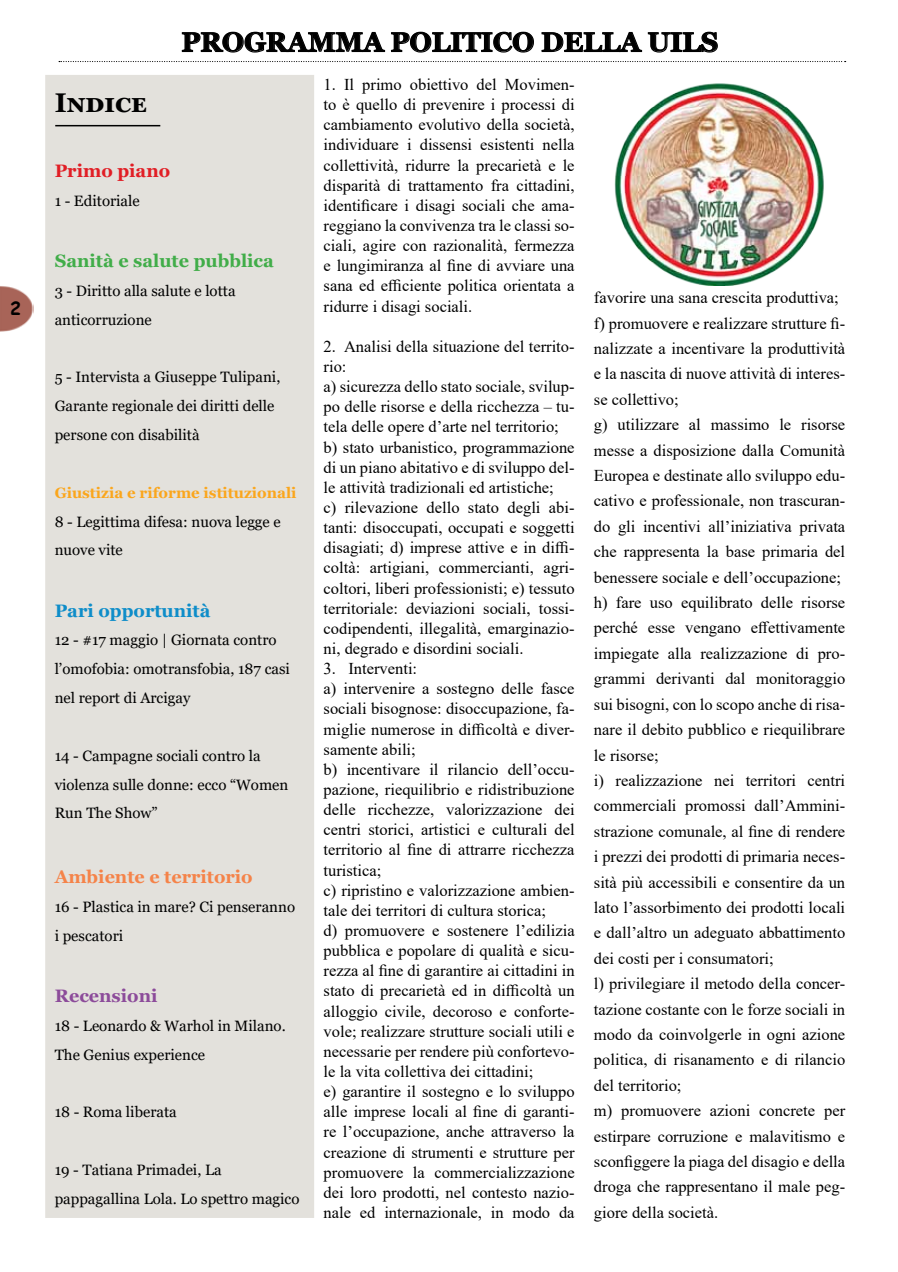
<style>
.page{position:relative;width:898px;height:1272px;background:#fff}
.page>*{position:absolute;margin:0;border:0;box-sizing:border-box;transform-origin:0 0}
.t1{font:700 27px "Georgia";color:#000}
.t2{font:700 18px "Georgia";color:#41ad49}
.t3{font:700 18px "Georgia";color:#f58349}
.t4{font:700 18px "Georgia";color:#0e8dc9}
.t5{font:700 18px "Georgia";color:#e11e25}
.t6{font:700 18px "Georgia";color:#8c4b9a}
.t7{font:700 18px "Comic Sans MS";color:#000}
.t8{font:16.5px/20.1px "Times New Roman";color:#000}
.t9{font:15px/28.8px "Georgia";color:#000}
.t10{font:700 15px "Georgia";color:#fba61c}
</style>
<div class="page">
<svg style="left:59px;top:61px;width:786px;height:1px"></svg>
<div style="left:45px;top:75px;width:269px;height:1142px;background:#e3e1dc"></div>
<img style="left:0;top:286px;width:34px;height:46px">
<hr style="left:55px;top:125px;width:105px;height:1px;background:#000">
<svg style="left:181px;top:31px;width:353px;height:22px"></svg>
<svg style="left:541px;top:31px;width:177px;height:22px"></svg>
<img style="left:614px;top:83px;width:210px;height:203px">
<p class="t7" style="left:10px;top:295px;width:12px">2</p>
<h1 class="t1" style="left:181px;top:25px;width:538px">PROGRAMMA POLITICO DELLA UILS</h1>
<p class="t8" style="left:323px;top:74px;width:252px;text-align:justify">1. Il primo obiettivo del Movimen&shy;to è quello di prevenire i processi di cambiamento evolutivo della società, individuare i dissensi esistenti nella collettività, ridurre la precarietà e le disparità di trattamento fra cittadini, identificare i disagi sociali che ama&shy;reggiano la convivenza tra le classi so&shy;ciali, agire con razionalità, fermezza e lungimiranza al fine di avviare una sana ed efficiente politica orientata a ridurre i disagi sociali.</p>
<p class="t8" style="left:323px;top:336px;width:252px">2. Analisi della situazione del territo&shy;rio:<br>a) sicurezza dello stato sociale, svilup&shy;po delle risorse e della ricchezza – tu&shy;tela delle opere d’arte nel territorio; b) stato urbanistico, programmazione di un piano abitativo e di sviluppo del&shy;le attività tradizionali ed artistiche;<br>c) rilevazione dello stato degli abi&shy;tanti: disoccupati, occupati e soggetti disagiati; d) imprese attive e in diffi&shy;coltà: artigiani, commercianti, agri&shy;coltori, liberi professionisti; e) tessuto territoriale: deviazioni sociali, tossi&shy;codipendenti, illegalità, emarginazio&shy;ni, degrado e disordini sociali.</p>
<p class="t8" style="left:323px;top:658px;width:252px">3. Interventi:<br>a) intervenire a sostegno delle fasce sociali bisognose: disoccupazione, fa&shy;miglie numerose in difficoltà e diver&shy;samente abili;<br>b) incentivare il rilancio dell’occu&shy;pazione, riequilibrio e ridistribuzione delle ricchezze, valorizzazione dei centri storici, artistici e culturali del territorio al fine di attrarre ricchezza turistica;<br>c) ripristino e valorizzazione ambien&shy;tale dei territori di cultura storica;<br>d) promuovere e sostenere l’edilizia pubblica e popolare di qualità e sicu&shy;rezza al fine di garantire ai cittadini in stato di precarietà ed in difficoltà un alloggio civile, decoroso e conforte&shy;vole; realizzare strutture sociali utili e necessarie per rendere più confortevo&shy;le la vita collettiva dei cittadini;<br>e) garantire il sostegno e lo sviluppo alle imprese locali al fine di garanti&shy;re l’occupazione, anche attraverso la creazione di strumenti e strutture per promuovere la commercializzazione dei loro prodotti, nel contesto nazio&shy;nale ed internazionale, in modo da</p>
<h1 class="t1" style="left:55px;top:85px;width:94px">Indice</h1>
<p class="t5" style="left:55px;top:159px;width:117px">Primo piano</p>
<p class="t9" style="left:55px;top:187px;width:86px">1 - Editoriale</p>
<p class="t2" style="left:55px;top:249px;width:221px">Sanità e salute pubblica</p>
<p class="t9" style="left:55px;top:277px;width:182px">3 - Diritto alla salute e lotta anticorruzione</p>
<p class="t8" style="left:593px;top:284px;width:253px;line-height:25.3px">favorire una sana crescita produttiva; f) promuovere e realizzare strutture fi&shy;nalizzate a incentivare la produttività e la nascita di nuove attività di interes&shy;se collettivo;<br>g) utilizzare al massimo le risorse messe a disposizione dalla Comunità Europea e destinate allo sviluppo edu&shy;cativo e professionale, non trascuran&shy;do gli incentivi all’iniziativa privata che rappresenta la base primaria del benessere sociale e dell’occupazione; h) fare uso equilibrato delle risorse perché esse vengano effettivamente impiegate alla realizzazione di pro&shy;grammi derivanti dal monitoraggio sui bisogni, con lo scopo anche di risa&shy;nare il debito pubblico e riequilibrare le risorse;<br>i) realizzazione nei territori centri commerciali promossi dall’Ammini&shy;strazione comunale, al fine di rendere i prezzi dei prodotti di primaria neces&shy;sità più accessibili e consentire da un lato l’assorbimento dei prodotti locali e dall’altro un adeguato abbattimento dei costi per i consumatori;<br>l) privilegiare il metodo della concer&shy;tazione costante con le forze sociali in modo da coinvolgerle in ogni azione politica, di risanamento e di rilancio del territorio;<br>m) promuovere azioni concrete per estirpare corruzione e malavitismo e sconfiggere la piaga del disagio e della droga che rappresentano il male peg&shy;giore della società.</p>
<p class="t9" style="left:55px;top:363px;width:227px">5 - Intervista a Giuseppe Tulipani,<br>Garante regionale dei diritti delle persone con disabilità</p>
<p class="t10" style="left:55px;top:483px;width:243px">Giustizia e riforme istituzionali</p>
<p class="t9" style="left:55px;top:507px;width:227px">8 - Legittima difesa: nuova legge e nuove vite</p>
<p class="t4" style="left:55px;top:598px;width:157px">Pari opportunità</p>
<p class="t9" style="left:55px;top:626px;width:237px">12 - #17 maggio | Giornata contro l’omofobia: omotransfobia, 187 casi nel report di Arcigay</p>
<p class="t9" style="left:55px;top:741px;width:235px">14 - Campagne sociali contro la violenza sulle donne: ecco “Women<br>Run The Show”</p>
<p class="t3" style="left:55px;top:865px;width:199px">Ambiente e territorio</p>
<p class="t9" style="left:55px;top:892px;width:242px">16 - Plastica in mare? Ci penseranno i pescatori</p>
<p class="t6" style="left:55px;top:984px;width:104px">Recensioni</p>
<p class="t9" style="left:55px;top:1011px;width:232px">18 - Leonardo &amp; Warhol in Milano.<br>The Genius experience</p>
<p class="t9" style="left:55px;top:1098px;width:124px">18 - Roma liberata</p>
<p class="t9" style="left:55px;top:1155px;width:246px">19 - Tatiana Primadei, La pappagallina Lola. Lo spettro magico</p>
</div>
